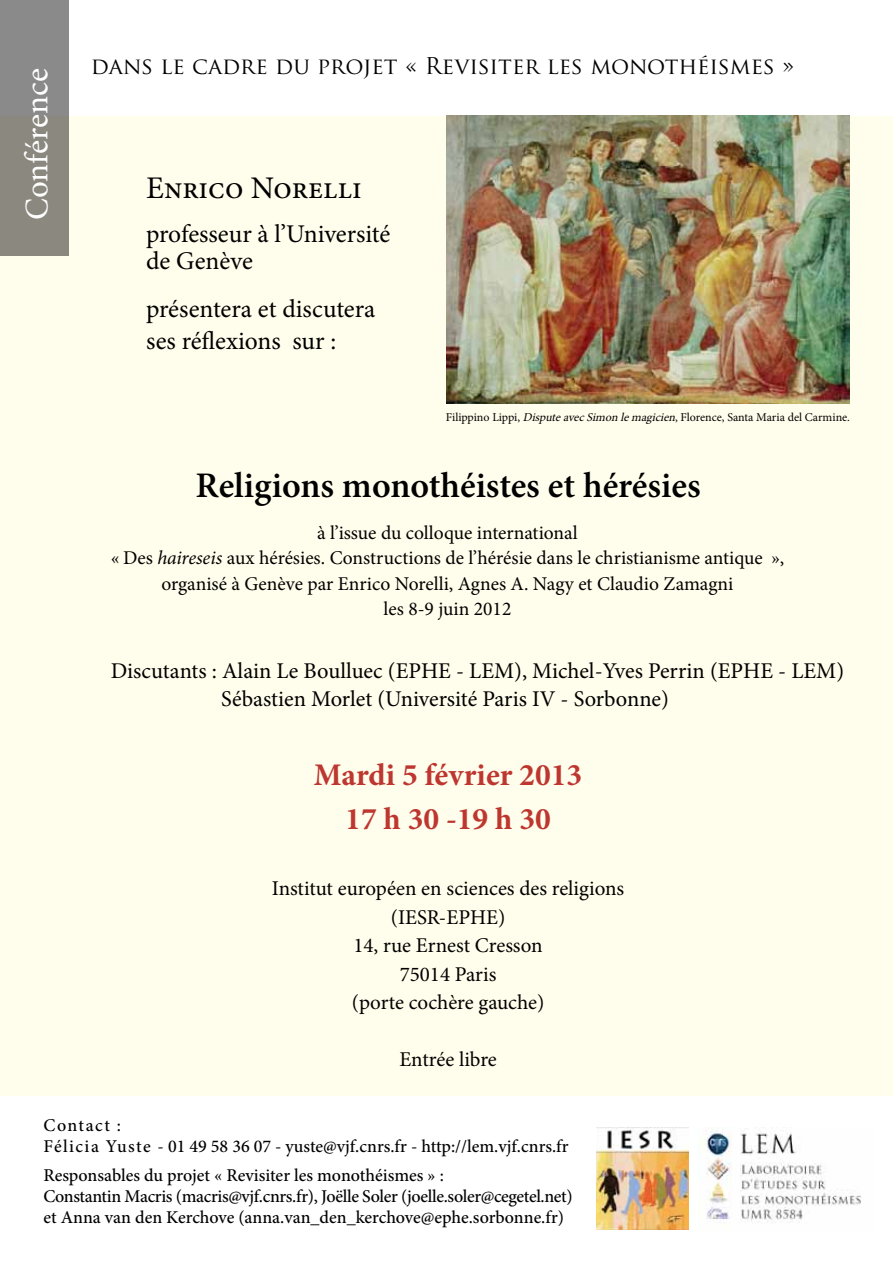
<style>
.page{position:relative;width:893px;height:1263px;background:#fff}
.page>*{position:absolute;margin:0;border:0;box-sizing:border-box;transform-origin:0 0}
.t1{font:600 36px "Minion Pro";color:#000}
.t2{font:33px "Minion Pro";color:#fff}
.t3{font:700 31.5px/43.5px "Minion Pro";color:#bd3730;text-align:center}
.t4{font:31.5px "Minion Pro";color:#000}
.t5{font:25.5px/27px "Minion Pro";color:#000}
.t6{font:22.5px/28.5px "Minion Pro";color:#000}
.t7{font:22.5px "Trajan Pro";color:#000}
.t8{font:21px/28.5px "Minion Pro";color:#000;text-align:center}
.t9{font:19.5px/25.5px "Minion Pro";color:#000;text-align:center}
.t10{font:500 18px/21px "Minion Pro";letter-spacing:-.005em;color:#000}
.t11{font:12px "Minion Pro";color:#000}
.s1{font-style:italic}
</style>
<div class="page">
<div style="left:0;top:116px;width:893px;height:979px;background:#fffdeb"></div>
<img style="left:446px;top:116px;width:403px;height:288px">
<img style="left:597px;top:1128px;width:92px;height:102px">
<img style="left:697px;top:1128px;width:164px;height:95px">
<div style="left:0;top:0;width:69px;height:256px;background:#8a887f"></div>
<h2 class="t2" style="left:15px;top:220px;width:154px;rotate:-90deg">Conférence</h2>
<p class="t7" style="left:91px;top:52px;width:706px">dans le cadre du projet « Revisiter les monothéismes »</p>
<h3 class="t4" style="left:146px;top:167px;width:217px">Enrico Norelli</h3>
<h3 class="t5" style="left:146px;top:221px;width:246px">professeur à l’Université de Genève</h3>
<h3 class="t5" style="left:146px;top:294px;width:231px;line-height:31.5px">présentera et discutera ses réflexions sur :</h3>
<p class="t11" style="left:446px;top:409px;width:406px">Filippino Lippi, <span class="s1">DisputeavecSimon lemagicien</span>, Florence, Santa Maria del Carmine.</p>
<h1 class="t1" style="left:196px;top:460px;width:506px">Religions monothéistes et hérésies</h1>
<p class="t9" style="left:111px;top:520px;width:675px">à l’issue du colloque international<br>« Des <span class="s1">haireseis</span> aux hérésies. Constructions de l’hérésie dans le christianisme antique », organisé à Genève par Enrico Norelli, Agnes A. Nagy et Claudio Zamagni<br>les 8-9 juin 2012</p>
<p class="t6" style="left:221px;top:657px;width:624px;text-indent:-111px">Discutants : Alain Le Boulluec (EPHE - LEM), Michel-Yves Perrin (EPHE - LEM)<br>Sébastien Morlet (Université Paris IV - Sorbonne)</p>
<h3 class="t3" style="left:314px;top:753px;width:270px">Mardi 5 février 2013<br>17 h 30 -19 h 30</h3>
<p class="t8" style="left:272px;top:874px;width:354px">Institut européen en sciences des religions (IESR-EPHE)<br>14, rue Ernest Cresson<br>75014 Paris<br>(porte cochère gauche)</p>
<p class="t8" style="left:399px;top:1045px;width:99px">Entrée libre</p>
<p class="t10" style="left:43px;top:1114px;width:527px">Contact :<br>Félicia Yuste - 01 49 58 36 07 - yuste@vjf.cnrs.fr - http://lem.vjf.cnrs.fr</p>
<p class="t10" style="left:43px;top:1165px;width:531px">Responsables du projet « Revisiter les monothéismes » :<br>Constantin Macris (macris@vjf.cnrs.fr), Joëlle Soler (joelle.soler@cegetel.net) et Anna van den Kerchove (anna.van_den_kerchove@ephe.sorbonne.fr)</p>
</div>
